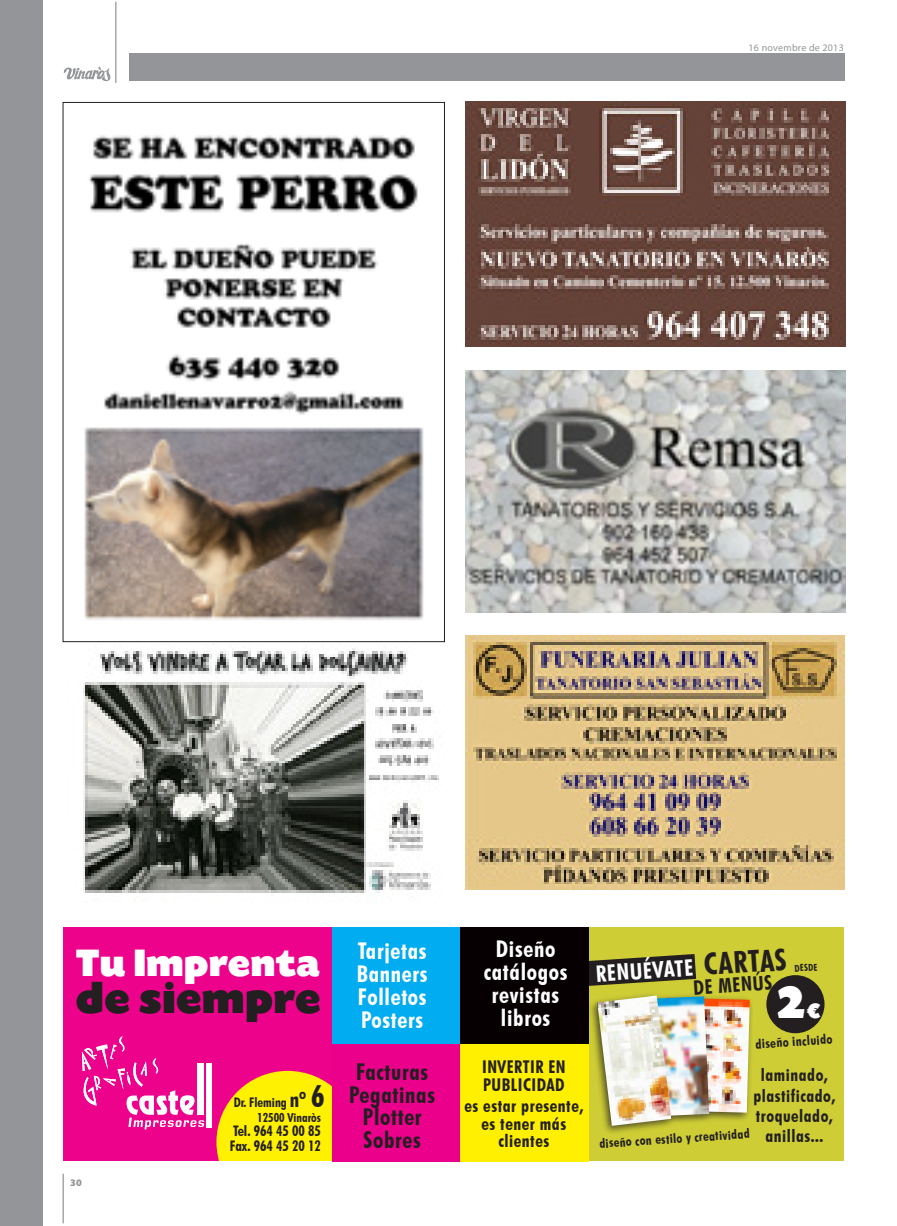
<style>
.page{position:relative;width:897px;height:1226px;background:#fff}
.page>*{position:absolute;margin:0;border:0;box-sizing:border-box;transform-origin:0 0}
.t1{font:900 49.12px "Today SHOP";color:#fff}
.t2{font:900 45.88px "Today SHOP";letter-spacing:.03em;color:#231f20}
.t3{font:900 40.25px "Today SHOP";letter-spacing:.03em;color:#fff}
.t4{font:700 condensed 30.25px "Futura BT";color:#231f20}
.t5{font:700 condensed 23.12px/22.9px "Futura BT";letter-spacing:.03em;color:#fff;text-align:center}
.t6{font:700 condensed 23.12px/22.9px "Futura BT";letter-spacing:.03em;color:#231f20;text-align:center}
.t7{font:700 condensed 22.75px "Futura BT";color:#fff}
.t8{font:700 condensed 20.12px "Futura BT";color:#231f20}
.t9{font:700 condensed 17.62px/17.6px "Futura BT";letter-spacing:.03em;color:#231f20}
.t10{font:700 condensed 17.38px/20.2px "Futura BT";letter-spacing:.03em;color:#231f20;text-align:center}
.t11{font:700 condensed 14.5px/14.9px "Futura BT";color:#231f20}
.t12{font:700 condensed 13.38px "Futura BT";color:#231f20}
.t13{font:700 condensed 13.25px "Futura BT";color:#231f20}
.t14{font:700 condensed 13px "Futura BT";color:#231f20}
.t15{font:700 condensed 12.5px "Futura BT";color:#231f20}
.t16{font:10px "Myriad Pro";letter-spacing:.025em;color:#939598}
.t17{font:900 10px "Myriad Pro";color:#939598}
.t18{font:700 condensed 9.62px "Futura BT";color:#231f20}
.s1{font-size:21.12px}
.s2{font-size:30.38px}
.s3{font-size:22.62px}
</style>
<div class="page">
<hr style="left:63px;top:1174px;width:1px;height:49px;background:#939598">
<img style="left:64px;top:642px;width:380px;height:260px">
<hr style="left:115px;top:2px;width:1px;height:81px;background:#939598">
<svg style="left:64px;top:67px;width:46px;height:14px"></svg>
<div style="left:129px;top:53px;width:715px;height:27px;background:#939598"></div>
<div style="left:0;top:0;width:42px;height:1226px;background:#939598"></div>
<img style="left:465px;top:635px;width:379px;height:254px">
<img style="left:466px;top:370px;width:379px;height:243px">
<img style="left:466px;top:102px;width:379px;height:245px">
<div style="left:588px;top:927px;width:255px;height:234px;background:#cecd35"></div>
<svg style="left:588px;top:954px;width:108px;height:32px"></svg>
<div style="left:766px;top:975px;width:58px;height:58px;background:#231f20;border-radius:50%"></div>
<div style="left:332px;top:927px;width:128px;height:118px;background:#01acf1"></div>
<div style="left:460px;top:927px;width:128px;height:118px;background:#060002"></div>
<div style="left:332px;top:1044px;width:128px;height:118px;background:#eb008b"></div>
<div style="left:460px;top:1044px;width:128px;height:118px;background:#fff002"></div>
<div style="left:587px;top:990px;width:166px;height:144px;background:#231f20;opacity:.75"></div>
<img style="left:709px;top:998px;width:40px;height:115px">
<img style="left:671px;top:996px;width:38px;height:122px">
<img style="left:597px;top:996px;width:74px;height:130px">
<div style="left:63px;top:927px;width:268px;height:233px;background:#ed028c"></div>
<svg style="left:216px;top:1071px;width:115px;height:89px;background:#fcd113"></svg>
<div style="left:206px;top:1063px;width:6px;height:64px;background:#fff"></div>
<svg style="left:82px;top:1036px;width:122px;height:93px"></svg>
<img style="left:84px;top:135px;width:340px;height:485px">
<p class="t16" style="left:748px;top:41px;width:97px">16 novembre de 2013</p>
<h3 class="t3" style="left:76px;top:942px;width:245px">Tu Imprenta</h3>
<h2 class="t2" style="left:76px;top:974px;width:245px">de siempre</h2>
<p class="t13" style="left:234px;top:1094px;width:92px">Dr. Fleming <span class="s1">nº</span> <span class="s2">6</span></p>
<p class="t17" style="left:70px;top:1176px;width:13px">30</p>
<p class="t15" style="left:257px;top:1110px;width:65px">12500 Vinaròs</p>
<p class="t11" style="left:230px;top:1124px;width:93px">Tel. 964 45 00 85<br>Fax. 964 45 20 12</p>
<p class="t5" style="left:357px;top:939px;width:72px;text-align:justify">Tarjetas Banners Folletos Posters</p>
<p class="t6" style="left:349px;top:1060px;width:87px">Facturas<br>Pegatinas<br>Plotter<br>Sobres</p>
<p class="t5" style="left:483px;top:938px;width:85px">Diseño catálogos revistas libros</p>
<p class="t9" style="left:482px;top:1058px;width:85px">INVERTIR EN<br>PUBLICIDAD</p>
<p class="t9" style="left:464px;top:1097px;width:120px;text-align:center">es estar presente, es tener más clientes</p>
<h3 class="t4" style="left:702px;top:946px;width:84px;rotate:-4deg">CARTAS</h3>
<p class="t7" style="left:595px;top:960px;width:99px;rotate:-4deg">RENUÉVATE</p>
<p class="t18" style="left:794px;top:963px;width:24px;rotate:-4deg">DESDE</p>
<p class="t8" style="left:692px;top:975px;width:80px;rotate:-4deg">DE MENÚS</p>
<h1 class="t1" style="left:777px;top:977px;width:44px">2<span class="s3">€</span></h1>
<p class="t12" style="left:754px;top:1036px;width:79px;rotate:-4deg">diseño incluido</p>
<p class="t10" style="left:753px;top:1065px;width:83px">laminado, plastificado, troquelado, anillas...</p>
<p class="t14" style="left:598px;top:1136px;width:152px;rotate:-4deg">diseño con estilo y creatividad</p>
</div>
